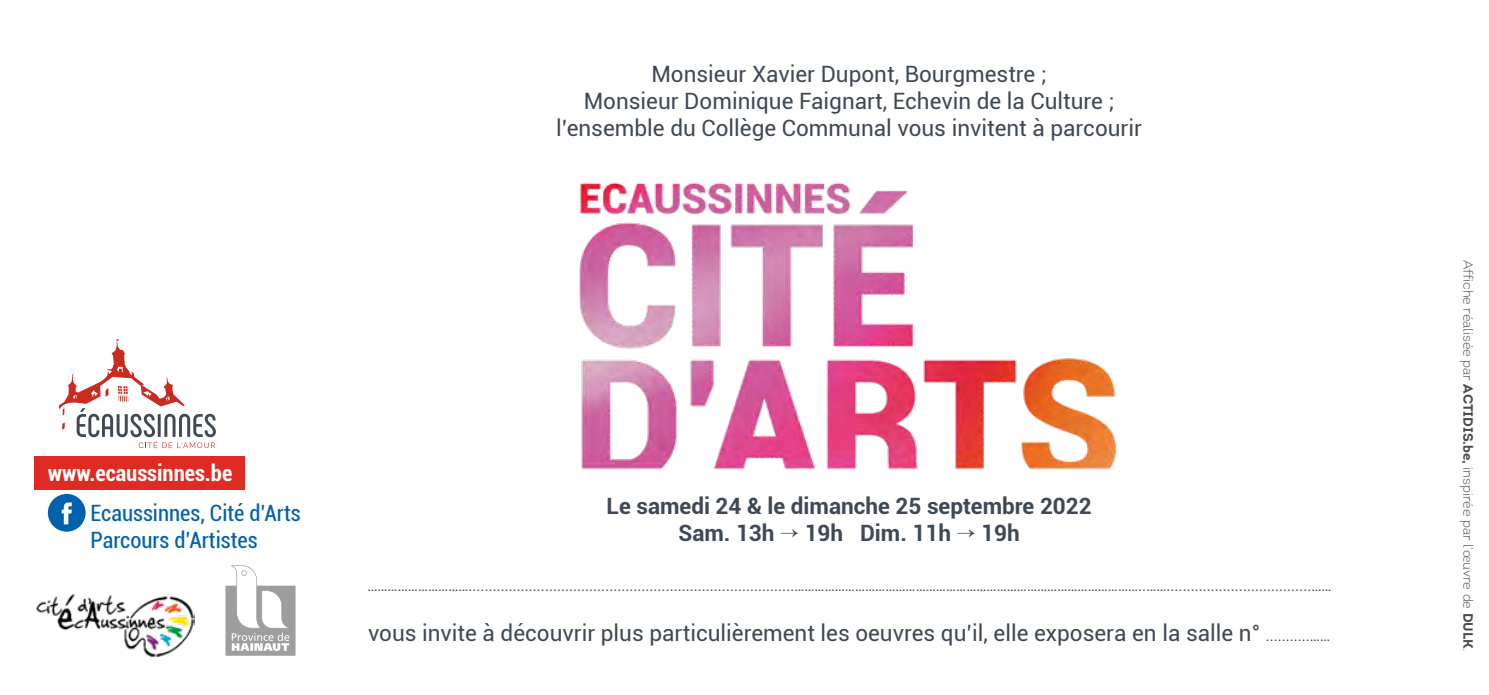
<style>
.page{position:relative;width:1489px;height:695px;background:#fff}
.page>*{position:absolute;margin:0;border:0;box-sizing:border-box;transform-origin:0 0}
.t1{font:22.5px/27px "Roboto";color:#3f4855;text-align:center}
.t2{font:700 22.5px "Roboto";color:#3f4855}
.t3{font:condensed 22.5px "Roboto";color:#0061ad}
.t4{font:700 condensed 22.5px "Roboto";color:#fff}
.t5{font:15px "Roboto";color:#3f4855}
.t6{font:300 13.5px "Intro";color:#4a4a49}
.s1{font-size:15px}
.s2{font-weight:700}
</style>
<div class="page">
<img style="left:36px;top:594px;width:159px;height:63px">
<svg style="left:58px;top:339px;width:158px;height:109px"></svg>
<img style="left:579px;top:182px;width:538px;height:287px">
<div style="left:34px;top:456px;width:211px;height:33px;background:#df2b21"></div>
<svg style="left:48px;top:494px;width:38px;height:37px"></svg>
<div style="left:225px;top:585px;width:70px;height:70px;background:#9c9e9f"></div>
<svg style="left:231px;top:565px;width:58px;height:85px"></svg>
<p class="t1" style="left:556px;top:60px;width:587px">Monsieur Xavier Dupont, Bourgmestre ;<br>Monsieur Dominique Faignart, Echevin de la Culture ; l’ensemble du Collège Communal vous invitent à parcourir</p>
<p class="t4" style="left:48px;top:457px;width:186px">www.ecaussinnes.be</p>
<p class="t3" style="left:91px;top:497px;width:211px">Ecaussinnes, Cité d’Arts</p>
<p class="t3" style="left:91px;top:524px;width:168px">Parcours d’Artistes</p>
<p class="t2" style="left:606px;top:490px;width:486px">Le samedi 24 &amp; le dimanche 25 septembre 2022</p>
<p class="t2" style="left:678px;top:517px;width:343px">Sam. 13h → 19h Dim. 11h → 19h</p>
<p class="t5" style="left:367px;top:575px;width:965px">………………………….................................................................................…………………………………………………………………………………………..……....................................……</p>
<p class="t1" style="left:368px;top:619px;width:963px">vous invite à découvrir plus particulièrement les oeuvres qu’il, elle exposera en la salle n° <span class="s1">...........……</span></p>
<p class="t6" style="left:1476px;top:259px;width:393px;rotate:90deg">Affiche réalisée par <span class="s2">ACTIDIS.be,</span> inspirée par l’œuvre de <span class="s2">DULK</span>.</p>
</div>
